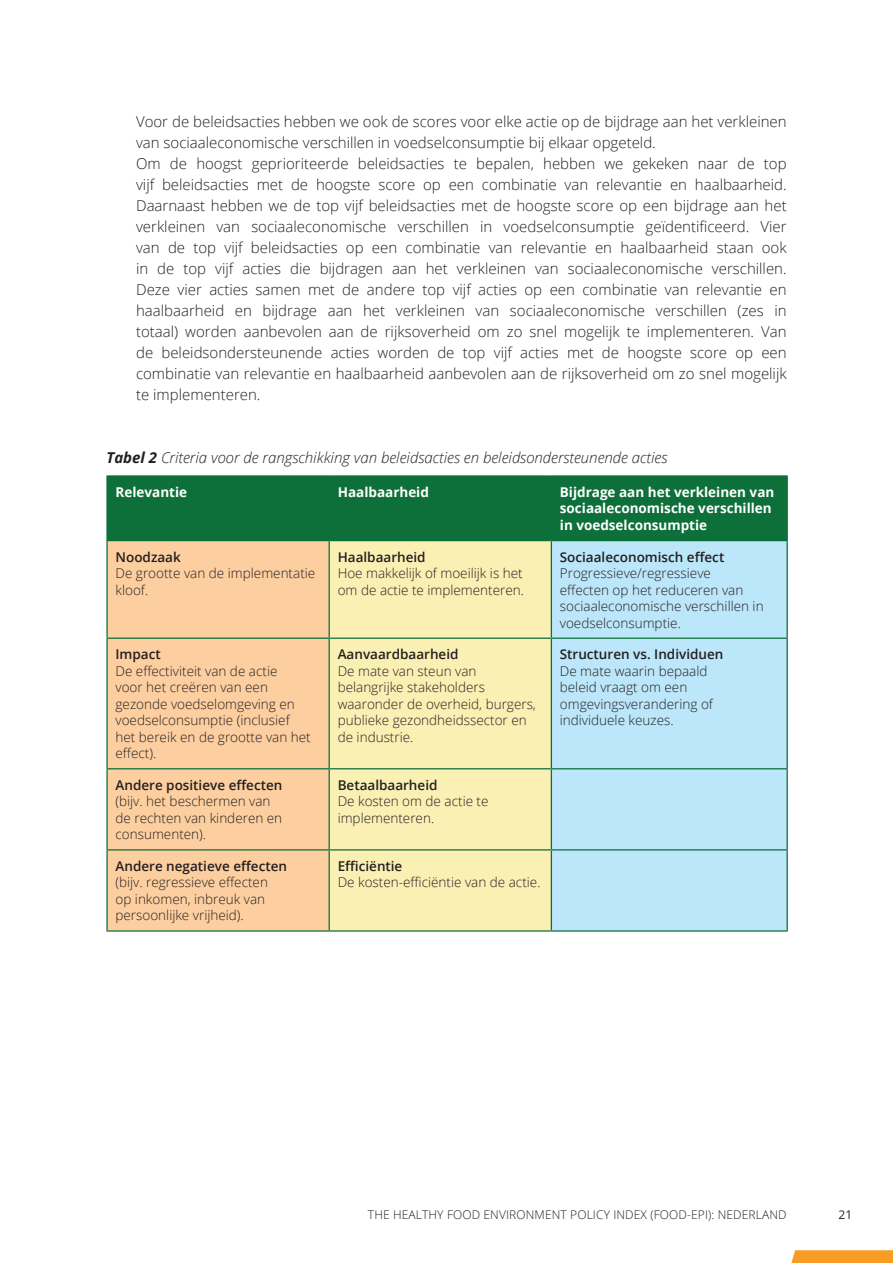
<style>
.page{position:relative;width:893px;height:1263px;background:#fff}
.page>*{position:absolute;margin:0;border:0;box-sizing:border-box;transform-origin:0 0}
.t1{font:300 15px/21px "Open Sans";color:#231f20}
.t2{font:italic 300 15px "Open Sans";color:#231f20}
.t3{font:300 13.5px/16.5px "Open Sans";color:#231f20}
.t4{font:600 13.5px "Open Sans";color:#231f20}
.t5{font:700 13.5px/16.5px "Open Sans";color:#fff}
.t6{font:300 12px "Open Sans";letter-spacing:.01em;color:#231f20}
.t7{font:12px "Open Sans";color:#231f20}
.s1{font-weight:700}
</style>
<div class="page">
<svg style="left:791px;top:1250px;width:102px;height:13px"></svg>
<div style="left:108px;top:477px;width:679px;height:63px;background:#0d703b"></div>
<div style="left:108px;top:541px;width:221px;height:389px;background:#fdcfa0"></div>
<div style="left:330px;top:541px;width:221px;height:389px;background:#fbf0b3"></div>
<div style="left:552px;top:541px;width:235px;height:389px;background:#bce6fa"></div>
<hr style="left:329px;top:477px;width:1px;height:63px;background:#0d703b">
<hr style="left:551px;top:477px;width:1px;height:63px;background:#0d703b">
<hr style="left:106px;top:540px;width:223px;height:1px;background:#0d703b">
<hr style="left:329px;top:540px;width:222px;height:1px;background:#0d703b">
<hr style="left:329px;top:541px;width:1px;height:96px;background:#0d703b">
<hr style="left:551px;top:540px;width:237px;height:1px;background:#0d703b">
<hr style="left:551px;top:541px;width:1px;height:96px;background:#0d703b">
<hr style="left:106px;top:637px;width:223px;height:2px;background:#0d703b">
<hr style="left:329px;top:637px;width:222px;height:2px;background:#0d703b">
<hr style="left:329px;top:639px;width:1px;height:129px;background:#0d703b">
<hr style="left:551px;top:637px;width:237px;height:2px;background:#0d703b">
<hr style="left:551px;top:639px;width:1px;height:129px;background:#0d703b">
<hr style="left:106px;top:768px;width:223px;height:1px;background:#0d703b">
<hr style="left:329px;top:768px;width:222px;height:1px;background:#0d703b">
<hr style="left:329px;top:769px;width:1px;height:80px;background:#0d703b">
<hr style="left:551px;top:768px;width:237px;height:1px;background:#0d703b">
<hr style="left:551px;top:769px;width:1px;height:80px;background:#0d703b">
<hr style="left:106px;top:849px;width:223px;height:1px;background:#0d703b">
<hr style="left:329px;top:849px;width:222px;height:1px;background:#0d703b">
<hr style="left:329px;top:850px;width:1px;height:80px;background:#0d703b">
<hr style="left:551px;top:849px;width:237px;height:1px;background:#0d703b">
<hr style="left:551px;top:850px;width:1px;height:80px;background:#0d703b">
<hr style="left:106px;top:475px;width:223px;height:2px;background:#0d703b">
<hr style="left:106px;top:477px;width:2px;height:63px;background:#0d703b">
<hr style="left:329px;top:475px;width:222px;height:2px;background:#0d703b">
<hr style="left:551px;top:475px;width:237px;height:2px;background:#0d703b">
<hr style="left:787px;top:477px;width:1px;height:63px;background:#0d703b">
<hr style="left:106px;top:541px;width:2px;height:96px;background:#0d703b">
<hr style="left:787px;top:541px;width:1px;height:96px;background:#0d703b">
<hr style="left:106px;top:639px;width:2px;height:129px;background:#0d703b">
<hr style="left:787px;top:639px;width:1px;height:129px;background:#0d703b">
<hr style="left:106px;top:769px;width:2px;height:80px;background:#0d703b">
<hr style="left:787px;top:769px;width:1px;height:80px;background:#0d703b">
<hr style="left:106px;top:850px;width:2px;height:80px;background:#0d703b">
<hr style="left:787px;top:850px;width:1px;height:80px;background:#0d703b">
<hr style="left:106px;top:930px;width:223px;height:2px;background:#0d703b">
<hr style="left:329px;top:930px;width:222px;height:2px;background:#0d703b">
<hr style="left:551px;top:930px;width:237px;height:2px;background:#0d703b">
<p class="t1" style="left:136px;top:111px;width:652px">Voor de beleidsacties hebben we ook de scores voor elke actie op de bijdrage aan het verkleinen van sociaaleconomische verschillen in voedselconsumptie bij elkaar opgeteld.<br>Om de hoogst geprioriteerde beleidsacties te bepalen, hebben we gekeken naar de top vijf beleidsacties met de hoogste score op een combinatie van relevantie en haalbaarheid.<br>Daarnaast hebben we de top vijf beleidsacties met de hoogste score op een bijdrage aan het verkleinen van sociaaleconomische verschillen in voedselconsumptie geïdentificeerd. Vier van de top vijf beleidsacties op een combinatie van relevantie en haalbaarheid staan ook in de top vijf acties die bijdragen aan het verkleinen van sociaaleconomische verschillen.<br>Deze vier acties samen met de andere top vijf acties op een combinatie van relevantie en haalbaarheid en bijdrage aan het verkleinen van sociaaleconomische verschillen (zes in totaal) worden aanbevolen aan de rijksoverheid om zo snel mogelijk te implementeren. Van de beleidsondersteunende acties worden de top vijf acties met de hoogste score op een combinatie van relevantie en haalbaarheid aanbevolen aan de rijksoverheid om zo snel mogelijk te implementeren.</p>
<p class="t2" style="left:106px;top:448px;width:563px"><span class="s1">Tabel 2</span> Criteria voor de rangschikking van beleidsacties en beleidsondersteunende acties</p>
<p class="t5" style="left:116px;top:483px;width:73px">Relevantie</p>
<p class="t5" style="left:338px;top:483px;width:93px">Haalbaarheid</p>
<p class="t5" style="left:560px;top:483px;width:216px">Bijdrage aan het verkleinen van sociaaleconomische verschillen in voedselconsumptie</p>
<p class="t4" style="left:116px;top:547px;width:67px">Noodzaak</p>
<p class="t3" style="left:116px;top:564px;width:201px">De grootte van de implementatie kloof.</p>
<p class="t4" style="left:560px;top:547px;width:166px">Sociaaleconomisch effect</p>
<p class="t3" style="left:560px;top:564px;width:205px">Progressieve/regressieve<br>effecten op het reduceren van sociaaleconomische verschillen in voedselconsumptie.</p>
<p class="t4" style="left:338px;top:547px;width:89px">Haalbaarheid</p>
<p class="t3" style="left:338px;top:564px;width:188px">Hoe makkelijk of moeilijk is het om de actie te implementeren.</p>
<p class="t4" style="left:116px;top:645px;width:47px">Impact</p>
<p class="t3" style="left:116px;top:662px;width:197px">De effectiviteit van de actie<br>voor het creëren van een gezonde voedselomgeving en voedselconsumptie (inclusief het bereik en de grootte van het effect).</p>
<p class="t4" style="left:116px;top:775px;width:168px">Andere positieve effecten</p>
<p class="t3" style="left:116px;top:793px;width:168px">(bijv. het beschermen van de rechten van kinderen en consumenten).</p>
<p class="t4" style="left:116px;top:857px;width:173px">Andere negatieve effecten</p>
<p class="t3" style="left:116px;top:874px;width:154px">(bijv. regressieve effecten op inkomen, inbreuk van persoonlijke vrijheid).</p>
<p class="t4" style="left:338px;top:645px;width:122px">Aanvaardbaarheid</p>
<p class="t3" style="left:338px;top:662px;width:200px">De mate van steun van belangrijke stakeholders waaronder de overheid, burgers, publieke gezondheidssector en de industrie.</p>
<p class="t4" style="left:338px;top:775px;width:101px">Betaalbaarheid</p>
<p class="t3" style="left:338px;top:793px;width:152px">De kosten om de actie te implementeren.</p>
<p class="t4" style="left:338px;top:856px;width:66px">Efficiëntie</p>
<p class="t3" style="left:338px;top:874px;width:204px">De kosten-efficiëntie van de actie.</p>
<p class="t4" style="left:560px;top:645px;width:165px">Structuren vs. Individuen</p>
<p class="t3" style="left:560px;top:662px;width:155px">De mate waarin bepaald beleid vraagt om een omgevingsverandering of individuele keuzes.</p>
<p class="t6" style="left:368px;top:1206px;width:420px">THE HEALTHY FOOD ENVIRONMENT POLICY INDEX (FOOD-EPI): NEDERLAND</p>
<p class="t7" style="left:838px;top:1206px;width:15px">21</p>
</div>
